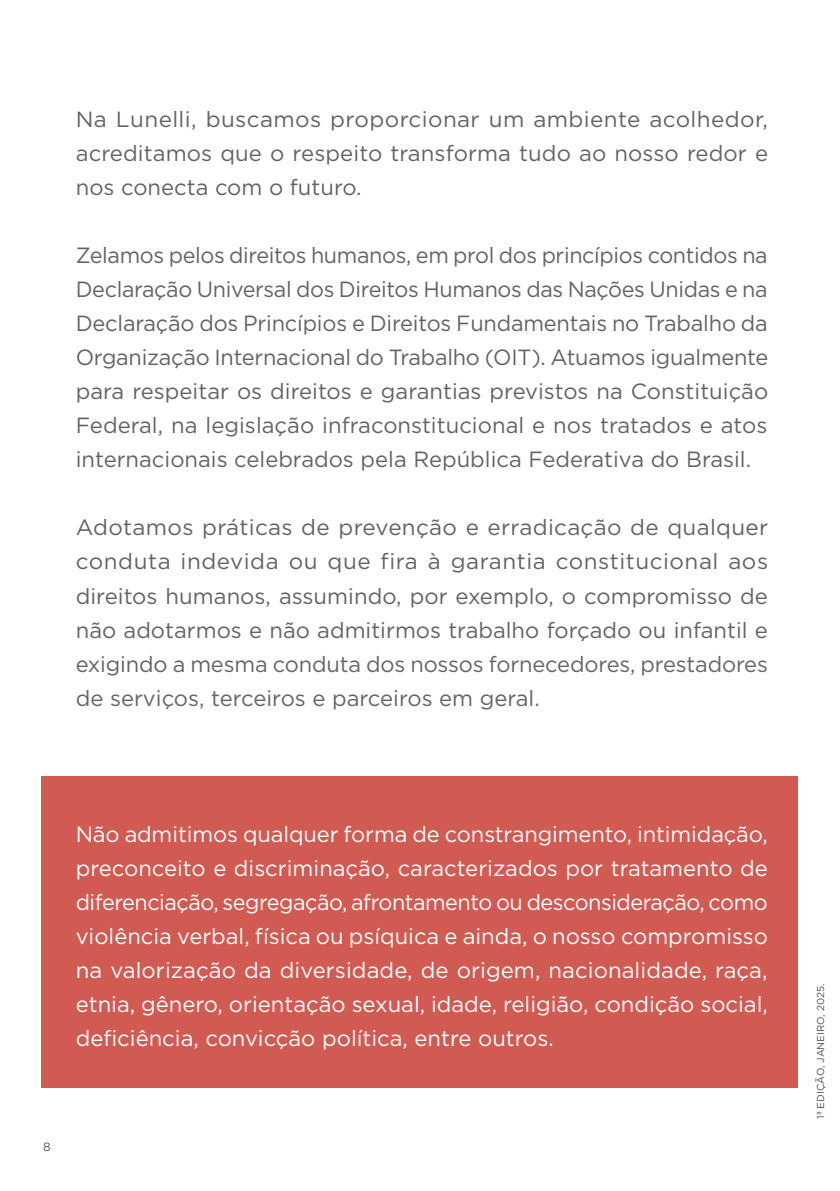
<style>
.page{position:relative;width:840px;height:1191px;background:#fff}
.page>*{position:absolute;margin:0;border:0;box-sizing:border-box;transform-origin:0 0}
.t1{font:22px/34px "Gotham";color:#646363;text-align:justify}
.t2{font:22px/34px "Gotham";color:#fff;text-align:justify}
.t3{font:12px "Gotham";color:#575756}
.t4{font:10px "Gotham";color:#4f4f4f}
.s1{color:#656563}
</style>
<div class="page">
<div style="left:41px;top:776px;width:757px;height:311px;background:#d15a52"></div>
<p class="t1" style="left:76px;top:102px;width:693px">Na Lunelli, buscamos proporcionar um ambiente acolhedor, acreditamos que o respeito transforma tudo ao nosso redor e nos conecta com o futuro.</p>
<p class="t1" style="left:76px;top:238px;width:693px">Zelamos pelos direitos humanos, em prol dos princípios contidos na Declaração Universal dos Direitos Humanos das Nações Unidas e na Declaração dos Princípios e Direitos Fundamentais no Trabalho da Organização Internacional do Trabalho (OIT). Atuamos igualmente para respeitar os direitos e garantias previstos na Constituição Federal, na legislação infraconstitucional e nos tratados e atos internacionais celebrados pela República Federativa do Brasil.</p>
<p class="t1" style="left:76px;top:510px;width:693px">Adotamos práticas de prevenção e erradicação de qualquer conduta indevida ou que fira à garantia constitucional aos direitos humanos, assumindo, por exemplo, o compromisso de não adotarmos e não admitirmos trabalho forçado ou infantil e exigindo a m<span class="s1">esma conduta dos nossos fornecedores, prestadores de serviços, terceiros e parceiros em geral.</span></p>
<p class="t2" style="left:76px;top:816px;width:693px">Não admitimos qualquer forma de constrangimento, intimidação, preconceito e discriminação, caracterizados por tratamento de diferenciação, segregação, afrontamento ou desconsideração, como violência verbal, física ou psíquica e ainda, o nosso compromisso na valorização da diversidade, de origem, nacionalidade, raça, etnia, gênero, orientação sexual, idade, religião, condição social, deficiência, convicção política, entre outros.</p>
<p class="t3" style="left:43px;top:1138px;width:9px">8</p>
<p class="t4" style="left:813px;top:1119px;width:137px;rotate:-90deg">1ª EDIÇÃO, JANEIRO, 2025.</p>
</div>
